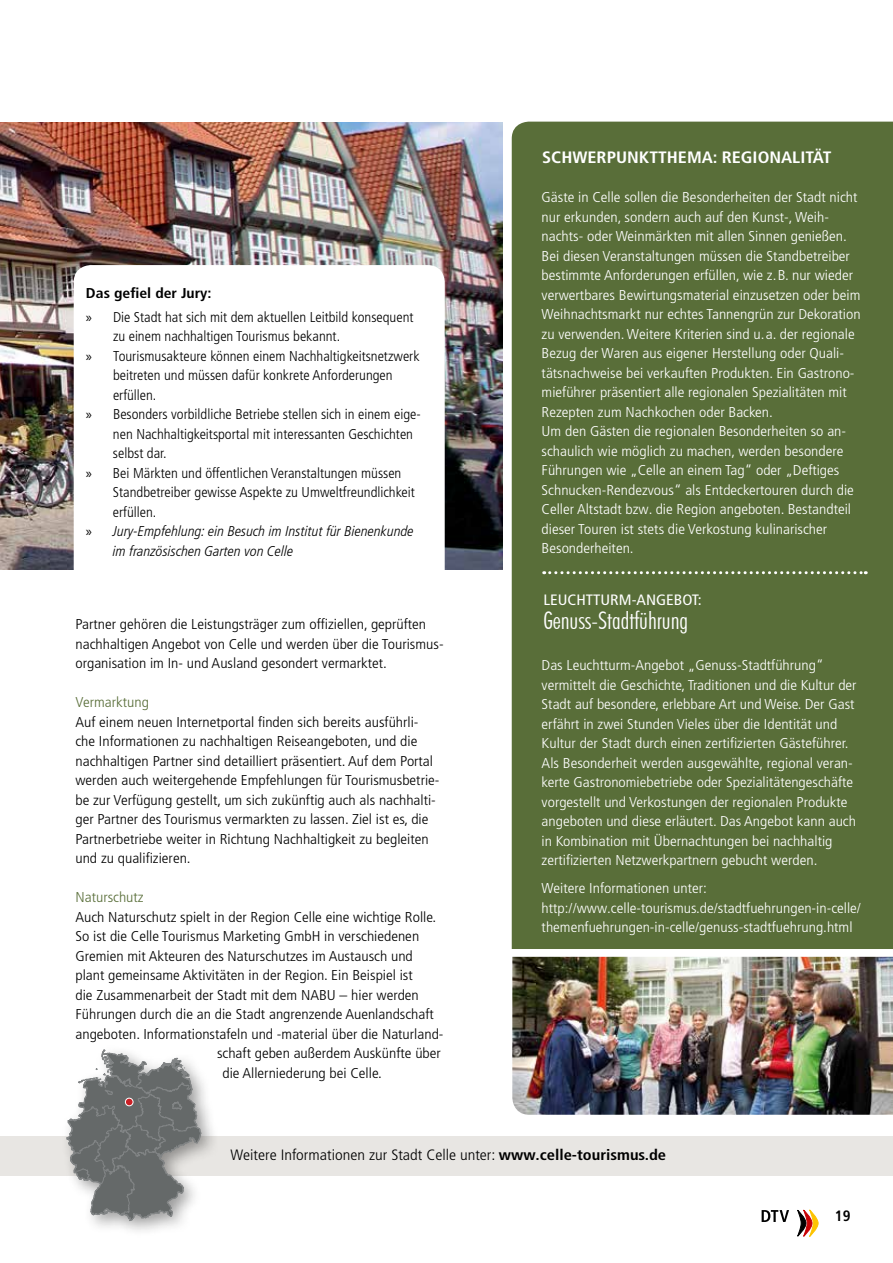
<style>
.page{position:relative;width:893px;height:1263px;background:#fff}
.page>*{position:absolute;margin:0;border:0;box-sizing:border-box;transform-origin:0 0}
.t1{font:300 condensed 24px "Futura BT";color:#fff}
.t2{font:700 condensed 16.5px "Frutiger LT Pro";color:#fff;scale:1.1 1}
.t3{font:300 condensed 15px "Frutiger LT Pro";color:#000;scale:1.1 1}
.t4{font:condensed 15px "Frutiger LT Pro";color:#fff;scale:1.1 1}
.t5{font:700 condensed 15px "Frutiger LT Pro";color:#000}
.t6{font:300 condensed 14.25px/19.5px "Frutiger LT Pro";color:#fff;scale:1.1 1}
.t7{font:300 condensed 14.25px/19.5px "Frutiger LT Pro";color:#000;scale:1.1 1}
.t8{font:300 condensed 14.25px/23.7px "Frutiger LT Pro";color:#000}
.t9{font:italic 300 condensed 14.25px "Frutiger LT Pro";color:#000}
.s1{font-weight:700}
.s2{font-family:"Myriad Pro";font-weight:400;font-stretch:normal}
.s3{font-family:"Myriad Pro";font-weight:400;font-style:normal;font-stretch:normal}
.s4{color:#596e39}
</style>
<div class="page">
<img style="left:0;top:122px;width:502px;height:448px">
<div style="left:74px;top:265px;width:371px;height:332px;background:#fff;border-radius:18px"></div>
<svg style="left:762px;top:1210px;width:27px;height:12px"></svg>
<svg style="left:797px;top:1210px;width:21px;height:26px"></svg>
<div style="left:0;top:1136px;width:893px;height:39px;background:#e8e6e3"></div>
<div style="left:512px;top:122px;width:381px;height:827px;background:#596e39"></div>
<svg style="left:544px;top:571px;width:322px;height:3px"></svg>
<div style="left:60px;top:1044px;width:160px;height:195px;background:#000;opacity:.4"></div>
<svg style="left:66px;top:1050px;width:135px;height:171px"></svg>
<div style="left:125px;top:1098px;width:8px;height:8px;background:#cb2026;border-radius:50%"></div>
<div style="left:125px;top:1098px;width:8px;height:8px;border:1px solid #fff;border-radius:50%"></div>
<img style="left:512px;top:957px;width:381px;height:158px">
<p class="t8" style="left:86px;top:281px;width:329px"><span class="s1">Das gefel der Jury:<br></span><span class="s2">»</span> Die Stadt hat sich mit dem aktuellen Leitbild konsequent</p>
<p class="t8" style="left:113px;top:324px;width:229px">zu einem nachhaltigen Tourismus bekannt.</p>
<p class="t8" style="left:86px;top:344px;width:335px"><span class="s2">»</span> Tourismusakteure können einem Nachhaltigkeitsnetzwerk</p>
<p class="t8" style="left:113px;top:363px;width:281px">beitreten und müssen dafür konkrete Anforderungen</p>
<p class="t8" style="left:113px;top:383px;width:45px">erfüllen.</p>
<p class="t8" style="left:86px;top:402px;width:336px"><span class="s2">»</span> Besonders vorbildliche Betriebe stellen sich in einem eige-</p>
<p class="t8" style="left:113px;top:422px;width:302px">nen Nachhaltigkeitsportal mit interessanten Geschichten</p>
<p class="t8" style="left:113px;top:441px;width:55px">selbst dar.</p>
<p class="t8" style="left:86px;top:461px;width:317px"><span class="s2">»</span> Bei Märkten und öffentlichen Veranstaltungen müssen</p>
<p class="t8" style="left:113px;top:480px;width:303px">Standbetreiber gewisse Aspekte zu Umweltfreundlichkeit</p>
<p class="t8" style="left:113px;top:500px;width:45px">erfüllen.</p>
<p class="t9" style="left:86px;top:523px;width:329px"><span class="s3">»</span> Jury-Empfehlung: ein Besuch im Institut für Bienenkunde</p>
<p class="t9" style="left:113px;top:542px;width:182px">im französischen Garten von Celle</p>
<p class="t7" style="left:75px;top:615px;width:336px">Partner gehören die Leistungsträger zum offziellen, geprüften nachhaltigen Angebot von Celle und werden über die Tourismus&shy;organisation im In- und Ausland gesondert vermarktet.</p>
<p class="t7" style="left:75px;top:693px;width:332px"><span class="s4">Vermarktung<br></span>Auf einem neuen Internetportal fnden sich bereits ausführli&shy;che Informationen zu nachhaltigen Reiseangeboten, und die nachhaltigen Partner sind detailliert präsentiert. Auf dem Portal werden auch weitergehende Empfehlungen für Tourismusbetrie&shy;be zur Verfügung gestellt, um sich zukünftig auch als nachhalti&shy;ger Partner des Tourismus vermarkten zu lassen. Ziel ist es, die Partnerbetriebe weiter in Richtung Nachhaltigkeit zu begleiten und zu qualifzieren.</p>
<p class="t7" style="left:75px;top:888px;width:336px"><span class="s4">Naturschutz<br></span>Auch Naturschutz spielt in der Region Celle eine wichtige Rolle.<br>So ist die Celle Tourismus Marketing GmbH in verschiedenen Gremien mit Akteuren des Naturschutzes im Austausch und plant gemeinsame Aktivitäten in der Region. Ein Beispiel ist<br>die Zusammenarbeit der Stadt mit dem NABU – hier werden Führungen durch die an die Stadt angrenzende Auenlandschaft angeboten. Informationstafeln und -material über die Naturland-</p>
<p class="t7" style="left:217px;top:1044px;width:205px">schaft geben außerdem Auskünfte über</p>
<p class="t7" style="left:222px;top:1063px;width:146px">die Allerniederung bei Celle.</p>
<p class="t2" style="left:542px;top:148px;width:265px">SCHWERPUNKTTHEMA: REGIONALITÄT</p>
<p class="t6" style="left:542px;top:188px;width:291px">Gäste in Celle sollen die Besonderheiten der Stadt nicht nur erkunden, sondern auch auf den Kunst-, Weih&shy;nachts- oder Weinmärkten mit allen Sinnen genießen.<br>Bei diesen Veranstaltungen müssen die Standbetreiber bestimmte Anforderungen erfüllen, wie z. B. nur wieder verwertbares Bewirtungsmaterial einzusetzen oder beim Weihnachtsmarkt nur echtes Tannengrün zur Dekoration zu verwenden. Weitere Kriterien sind u. a. der regionale Bezug der Waren aus eigener Herstellung oder Quali&shy;tätsnachweise bei verkauften Produkten. Ein Gastrono&shy;mieführer präsentiert alle regionalen Spezialitäten mit Rezepten zum Nachkochen oder Backen.<br>Um den Gästen die regionalen Besonderheiten so an&shy;schaulich wie möglich zu machen, werden besondere Führungen wie „Celle an einem Tag“ oder „Deftiges Schnucken-Rendezvous“ als Entdeckertouren durch die Celler Altstadt bzw. die Region angeboten. Bestandteil dieser Touren ist stets die Verkostung kulinarischer Besonderheiten.</p>
<p class="t4" style="left:543px;top:591px;width:146px">LEUCHTTURM-ANGEBOT:</p>
<p class="t1" style="left:543px;top:606px;width:146px">Genuss-Stadtführung</p>
<p class="t6" style="left:542px;top:656px;width:288px">Das Leuchtturm-Angebot „Genuss-Stadtführung“ vermittelt die Geschichte, Traditionen und die Kultur der Stadt auf besondere, erlebbare Art und Weise. Der Gast erfährt in zwei Stunden Vieles über die Identität und Kultur der Stadt durch einen zertifzierten Gästeführer.<br>Als Besonderheit werden ausgewählte, regional veran&shy;kerte Gastronomiebetriebe oder Spezialitätengeschäfte vorgestellt und Verkostungen der regionalen Produkte angeboten und diese erläutert. Das Angebot kann auch in Kombination mit Übernachtungen bei nachhaltig zertifzierten Netzwerkpartnern gebucht werden.</p>
<p class="t6" style="left:542px;top:879px;width:292px">Weitere Informationen unter: http://www.celle-tourismus.de/stadtfuehrungen-in-celle/ themenfuehrungen-in-celle/genuss-stadtfuehrung.html</p>
<p class="t3" style="left:231px;top:1146px;width:397px">Weitere Informationen zur Stadt Celle unter: <span class="s1">www.celle-tourismus.de</span></p>
<p class="t5" style="left:835px;top:1207px;width:17px">19</p>
</div>
